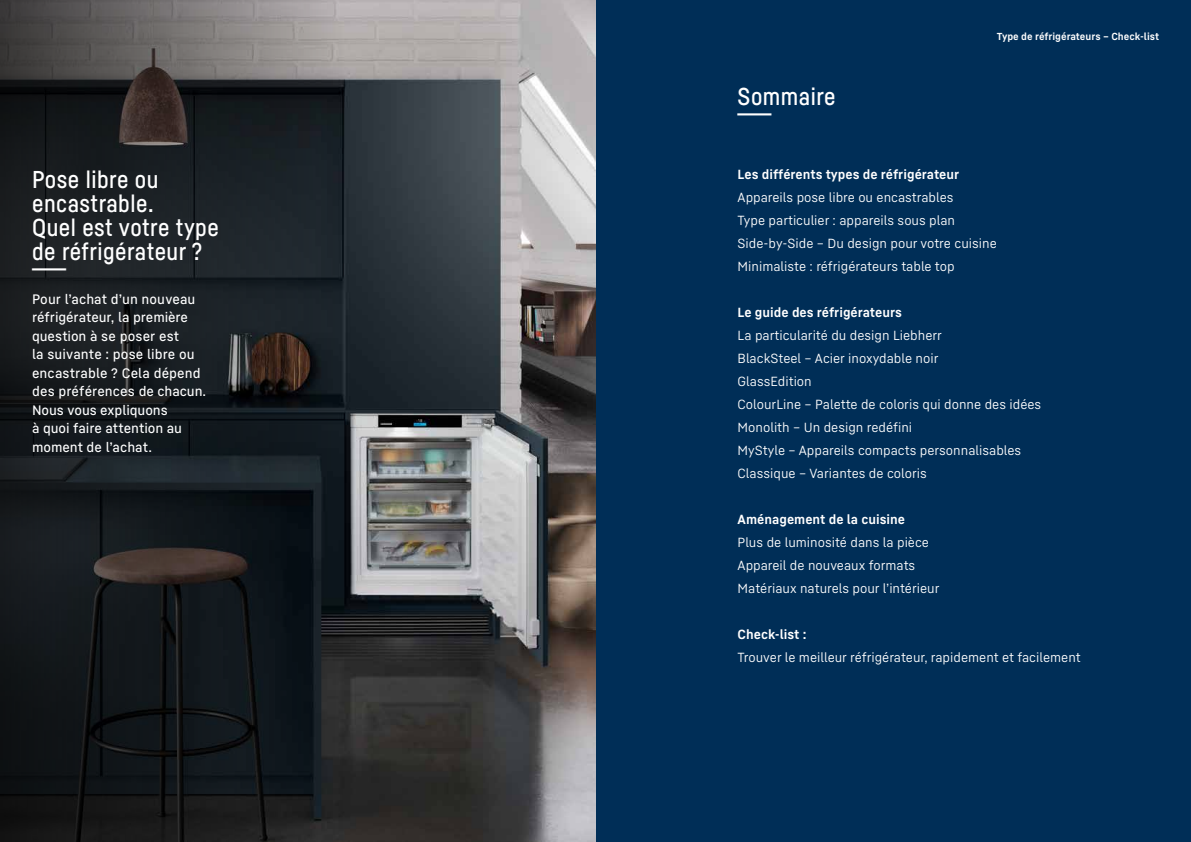
<style>
.page{position:relative;width:1191px;height:842px;background:#fff}
.page>*{position:absolute;margin:0;border:0;box-sizing:border-box;transform-origin:0 0}
.t1{font:24px/24px "Liebherr Head";letter-spacing:.02em;color:#fff}
.t2{font:500 13.5px/18.5px "Liebherr Text";color:#fff}
.t3{font:13px/23px "Liebherr Text";color:#fff}
.t4{font:700 13px "Liebherr Text";color:#fff}
.t5{font:700 10px "Liebherr Text";color:#fff}
</style>
<div class="page">
<div style="left:595px;top:0;width:596px;height:842px;background:#002e57"></div>
<img style="left:343px;top:0;width:252px;height:842px">
<svg style="left:0;top:0;width:343px;height:842px;background:#202326"></svg>
<h1 class="t1" style="left:32px;top:167px;width:188px">Pose libre ou encastrable.<br>Quel est votre type de réfrigérateur ? ---</h1>
<p class="t2" style="left:32px;top:289px;width:176px">Pour l’achat d’un nouveau réfrigérateur, la première question à se poser est<br>la suivante : pose libre ou encastrable ? Cela dépend des préférences de chacun.<br>Nous vous expliquons<br>à quoi faire attention au moment de l’achat.</p>
<h1 class="t1" style="left:737px;top:83px;width:99px">Sommaire ---</h1>
<p class="t5" style="left:996px;top:30px;width:164px">Type de réfrigérateurs – Check-list</p>
<p class="t4" style="left:737px;top:166px;width:223px">Les différents types de réfrigérateur</p>
<p class="t3" style="left:737px;top:185px;width:261px">Appareils pose libre ou encastrables<br>Type particulier : appareils sous plan Side-by-Side – Du design pour votre cuisine Minimaliste : réfrigérateurs table top</p>
<p class="t4" style="left:737px;top:304px;width:166px">Le guide des réfrigérateurs</p>
<p class="t3" style="left:737px;top:323px;width:305px">La particularité du design Liebherr<br>BlackSteel – Acier inoxydable noir<br>GlassEdition<br>ColourLine – Palette de coloris qui donne des idées Monolith – Un design redéfini<br>MyStyle – Appareils compacts personnalisables Classique – Variantes de coloris</p>
<p class="t4" style="left:737px;top:511px;width:169px">Aménagement de la cuisine</p>
<p class="t3" style="left:737px;top:530px;width:203px">Plus de luminosité dans la pièce<br>Appareil de nouveaux formats<br>Matériaux naturels pour l’intérieur</p>
<p class="t4" style="left:737px;top:626px;width:70px">Check-list :</p>
<p class="t3" style="left:737px;top:645px;width:344px">Trouver le meilleur réfrigérateur, rapidement et facilement</p>
</div>
